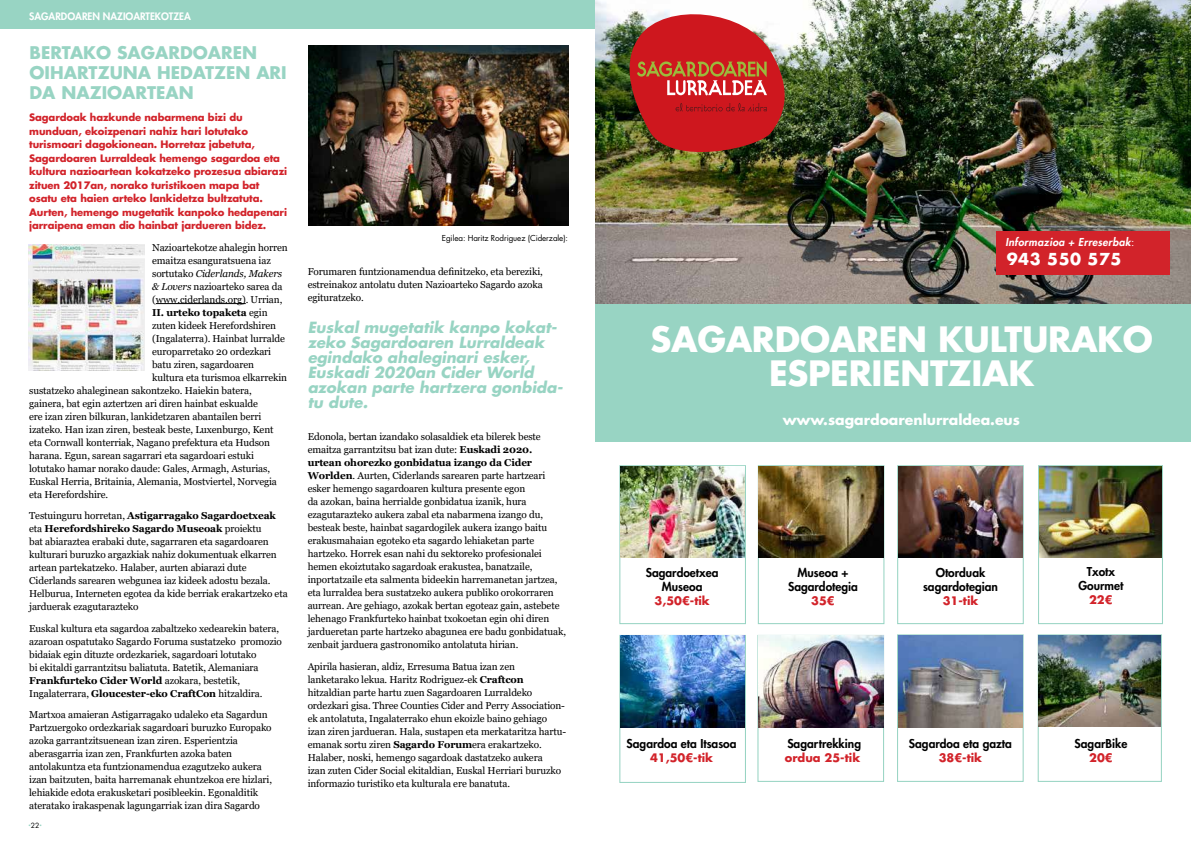
<style>
.page{position:relative;width:1191px;height:842px;background:#fff}
.page>*{position:absolute;margin:0;border:0;box-sizing:border-box;transform-origin:0 0}
.t1{font:700 34px/34px "Futura Std";letter-spacing:-.01em;color:#fff;text-align:center}
.t2{font:700 17px/20px "Futura Std";color:#98d4c3}
.t3{font:700 16px "Futura Std";letter-spacing:.03em;color:#fff}
.t4{font:italic 700 15px/15px "Futura Std";color:#98d4c3}
.t5{font:700 14px "Futura Std";color:#fff}
.t6{font:800 11.9px/14.3px "Futura Std";color:#000;text-align:center}
.t7{font:700 11.4px "Futura Std";color:#d2232a}
.t8{font:italic 800 10.7px "Futura Std";letter-spacing:.03em;color:#fff}
.t9{font:10px/13px "Georgia";letter-spacing:-.01em;color:#000}
.t10{font:700 10px/13.5px "Futura Std";letter-spacing:-.01em;color:#d2232a}
.t11{font:800 10px "Futura Std";color:#fff}
.t12{font:italic 10px "Georgia";letter-spacing:-.01em;color:#000}
.t13{font:700 10px "Georgia";letter-spacing:-.01em;color:#000}
.t14{font:8px "Futura Std";letter-spacing:-.01em;color:#000}
.t15{font:700 7px "Futura Std";color:#98d4c3}
.s1{font-style:normal}
.s2{font-style:italic}
.s3{font-weight:400}
.s4{font-weight:700}
.s5{font-weight:400;color:#000}
.s6{font-weight:400;font-style:normal}
</style>
<div class="page">
<div style="left:0;top:0;width:595px;height:28px;background:#98d4c3"></div>
<hr style="left:156px;top:303px;width:90px;height:1px;background:#000">
<img style="left:308px;top:45px;width:260px;height:181px">
<img style="left:29px;top:245px;width:115px;height:125px">
<div style="left:595px;top:20px;width:596px;height:421px;background:#98d4c3"></div>
<img style="left:595px;top:0;width:596px;height:303px">
<img style="left:622px;top:3px;width:166px;height:164px">
<svg style="left:966px;top:149px;width:1px;height:44px"></svg>
<div style="left:996px;top:231px;width:174px;height:44px;background:#d2232a"></div>
<div style="left:619px;top:465px;width:127px;height:159px;border:1px solid #98d4c3"></div>
<div style="left:758px;top:465px;width:126px;height:159px;border:1px solid #98d4c3"></div>
<div style="left:897px;top:465px;width:126px;height:159px;border:1px solid #98d4c3"></div>
<img style="left:759px;top:466px;width:124px;height:92px">
<img style="left:898px;top:466px;width:124px;height:92px">
<div style="left:1038px;top:465px;width:125px;height:159px;background:#fff;border:1px solid #98d4c3"></div>
<img style="left:1039px;top:466px;width:123px;height:92px">
<img style="left:620px;top:466px;width:125px;height:92px">
<div style="left:897px;top:634px;width:126px;height:148px;border:1px solid #98d4c3"></div>
<div style="left:619px;top:635px;width:127px;height:148px;background:#fff;border:1px solid #98d4c3"></div>
<div style="left:1037px;top:634px;width:124px;height:148px;border:1px solid #98d4c3"></div>
<img style="left:620px;top:636px;width:125px;height:91px">
<div style="left:757px;top:635px;width:127px;height:147px;background:#fff;border:1px solid #98d4c3"></div>
<img style="left:1038px;top:635px;width:122px;height:91px">
<img style="left:898px;top:635px;width:124px;height:92px">
<img style="left:758px;top:636px;width:125px;height:91px">
<p class="t11" style="left:29px;top:10px;width:163px">SAGARDOAREN NAZIOARTEKOTZEA</p>
<h2 class="t2" style="left:30px;top:43px;width:259px">BERTAKO SAGARDOAREN<br>OIHARTZUNA HEDATZEN ARI<br>DA NAZIOARTEAN</h2>
<p class="t10" style="left:29px;top:111px;width:259px">Sagardoak hazkunde nabarmena bizi du munduan, ekoizpenari nahiz hari lotutako turismoari dagokionean. Horretaz jabetuta, Sagardoaren Lurraldeak hemengo sagardoa eta kultura nazioartean kokatzeko prozesua abiarazi zituen 2017an, norako turistikoen mapa bat osatu eta haien arteko lankidetza bultzatuta.<br>Aurten, hemengo mugetatik kanpoko hedapenari jarraipena eman dio hainbat jardueren bidez.</p>
<p class="t9" style="left:152px;top:241px;width:137px">Nazioartekotze ahalegin horren</p>
<p class="t9" style="left:152px;top:254px;width:120px">emaitza esanguratsuena iaz</p>
<p class="t12" style="left:152px;top:267px;width:131px"><span class="s1">sortutako</span> Ciderlands, Makers</p>
<p class="t9" style="left:152px;top:280px;width:132px"><span class="s2">&amp; Lovers</span> nazioarteko sarea da</p>
<p class="t9" style="left:152px;top:293px;width:132px">(www.ciderlands.org). Urrian,</p>
<p class="t13" style="left:152px;top:306px;width:117px">II. urteko topaketa <span class="s3">egin</span></p>
<p class="t9" style="left:152px;top:319px;width:125px">zuten kideek Herefordshiren</p>
<p class="t9" style="left:152px;top:332px;width:134px">(Ingalaterra). Hainbat lurralde</p>
<p class="t9" style="left:152px;top:345px;width:121px">europarretako 20 ordezkari</p>
<p class="t9" style="left:152px;top:358px;width:103px">batu ziren, sagardoaren</p>
<p class="t9" style="left:152px;top:371px;width:136px">kultura eta turismoa elkarrekin</p>
<p class="t9" style="left:29px;top:384px;width:224px">sustatzeko ahaleginean sakontzeko. Haiekin batera,</p>
<p class="t9" style="left:29px;top:397px;width:230px">gainera, bat egin aztertzen ari diren hainbat eskualde</p>
<p class="t9" style="left:29px;top:410px;width:234px">ere izan ziren bilkuran, lankidetzaren abantailen berri</p>
<p class="t9" style="left:29px;top:423px;width:246px">izateko. Han izan ziren, besteak beste, Luxenburgo, Kent</p>
<p class="t9" style="left:29px;top:436px;width:242px">eta Cornwall konterriak, Nagano prefektura eta Hudson</p>
<p class="t9" style="left:29px;top:449px;width:226px">harana. Egun, sarean sagarrari eta sagardoari estuki</p>
<p class="t9" style="left:29px;top:462px;width:242px">lotutako hamar norako daude: Gales, Armagh, Asturias,</p>
<p class="t9" style="left:29px;top:475px;width:249px">Euskal Herria, Britainia, Alemania, Mostviertel, Norvegia</p>
<p class="t9" style="left:29px;top:488px;width:81px">eta Herefordshire.</p>
<p class="t9" style="left:29px;top:509px;width:260px">Testuinguru horretan, <span class="s4">Astigarragako Sagardoetxeak </span>eta <span class="s4">Herefordshireko Sagardo Museoak</span> proiektu<br>bat abiaraztea erabaki dute, sagarraren eta sagardoaren kulturari buruzko argazkiak nahiz dokumentuak elkarren artean partekatzeko. Halaber, aurten abiarazi dute Ciderlands sarearen webgunea iaz kideek adostu bezala.<br>Helburua, Interneten egotea da kide berriak erakartzeko eta jarduerak ezagutarazteko</p>
<p class="t9" style="left:29px;top:622px;width:254px">Euskal kultura eta sagardoa zabaltzeko xedearekin batera, azaroan ospatutako Sagardo Foruma sustatzeko promozio bidaiak egin dituzte ordezkariek, sagardoari lotutako<br>bi ekitaldi garrantzitsu baliatuta. Batetik, Alemaniara <span class="s4">Frankfurteko Cider World</span> azokara, bestetik, Ingalaterrara, <span class="s4">Gloucester-eko CraftCon</span> hitzaldira.</p>
<p class="t9" style="left:29px;top:708px;width:244px">Martxoa amaieran Astigarragako udaleko eta Sagardun Partzuergoko ordezkariak sagardoari buruzko Europako azoka garrantzitsuenean izan ziren. Esperientzia aberasgarria izan zen, Frankfurten azoka baten antolakuntza eta funtzionamendua ezagutzeko aukera izan baitzuten, baita harremanak ehuntzekoa ere hizlari, lehiakide edota erakusketari posibleekin. Egonalditik ateratako irakaspenak lagungarriak izan dira Sagardo</p>
<p class="t15" style="left:28px;top:819px;width:15px">.<span class="s5">22</span>.</p>
<p class="t14" style="left:442px;top:233px;width:128px">Egilea: Haritz Rodriguez (Ciderzale):</p>
<p class="t9" style="left:308px;top:266px;width:237px;text-align:justify">Forumaren funtzionamendua definitzeko, eta bereziki, estreinakoz antolatu duten Nazioarteko Sagardo azoka egituratzeko.</p>
<h3 class="t4" style="left:308px;top:320px;width:256px">Euskal mugetatik kanpo kokat&shy;zeko Sagardoaren Lurraldeak egindako ahaleginari esker,<br>Euskadi 2020an Cider World azokan parte hartzera gonbida&shy;tu dute.</h3>
<p class="t9" style="left:308px;top:430px;width:260px">Edonola, bertan izandako solasaldiek eta bilerek beste emaitza garrantzitsu bat izan dute: <span class="s4">Euskadi 2020. urtean ohorezko gonbidatua izango da Cider Worlden</span>. Aurten, Ciderlands sarearen parte hartzeari esker hemengo sagardoaren kultura presente egon<br>da azokan, baina herrialde gonbidatua izanik, hura ezagutarazteko aukera zabal eta nabarmena izango du, besteak beste, hainbat sagardogilek aukera izango baitu erakusmahaian egoteko eta sagardo lehiaketan parte hartzeko. Horrek esan nahi du sektoreko profesionalei hemen ekoiztutako sagardoak erakustea, banatzaile, inportatzaile eta salmenta bideekin harremanetan jartzea, eta lurraldea bera sustatzeko aukera publiko orokorraren aurrean. Are gehiago, azokak bertan egoteaz gain, astebete lehenago Frankfurteko hainbat txokoetan egin ohi diren jardueretan parte hartzeko abagunea ere badu gonbidatuak, zenbait jarduera gastronomiko antolatuta hirian.</p>
<p class="t9" style="left:308px;top:660px;width:260px">Apirila hasieran, aldiz, Erresuma Batua izan zen lanketarako lekua. Haritz Rodriguez-ek <span class="s4">Craftcon </span>hitzaldian parte hartu zuen Sagardoaren Lurraldeko ordezkari gisa. Three Counties Cider and Perry Association&shy;ek antolatuta, Ingalaterrako ehun ekoizle baino gehiago izan ziren jardueran. Hala, sustapen eta merkataritza hartu&shy;emanak sortu ziren <span class="s4">Sagardo Forum</span>era erakartzeko.<br>Halaber, noski, hemengo sagardoak dastatzeko aukera<br>izan zuten Cider Social ekitaldian, Euskal Herriari buruzko informazio turistiko eta kulturala ere banatuta.</p>
<p class="t8" style="left:1005px;top:235px;width:131px">Informazioa + Erreserbak<span class="s6">:</span></p>
<h3 class="t3" style="left:1006px;top:249px;width:116px">943 550 575</h3>
<h1 class="t1" style="left:650px;top:321px;width:504px">SAGARDOAREN KULTURAKO<br>ESPERIENTZIAK</h1>
<h3 class="t5" style="left:782px;top:410px;width:239px">www.sagardoarenlurraldea.eus</h3>
<p class="t6" style="left:646px;top:565px;width:74px">Sagardoetxea<br>Museoa</p>
<p class="t7" style="left:654px;top:593px;width:57px">3,50€-tik</p>
<p class="t6" style="left:788px;top:565px;width:71px">Museoa +<br>Sagardotegia</p>
<p class="t7" style="left:811px;top:593px;width:25px">35€</p>
<p class="t6" style="left:923px;top:565px;width:76px">Otorduak sagardotegian</p>
<p class="t7" style="left:942px;top:593px;width:37px">31-tik</p>
<p class="t6" style="left:626px;top:736px;width:111px">Sagardoa eta Itsasoa</p>
<p class="t7" style="left:650px;top:750px;width:65px">41,50€-tik</p>
<p class="t6" style="left:787px;top:736px;width:75px">Sagartrekking</p>
<p class="t7" style="left:785px;top:750px;width:77px">ordua 25-tik</p>
<p class="t6" style="left:909px;top:737px;width:105px">Sagardoa eta gazta</p>
<p class="t7" style="left:938px;top:750px;width:45px">38€-tik</p>
<p class="t6" style="left:1078px;top:564px;width:47px">Txotx<br>Gourmet</p>
<p class="t7" style="left:1089px;top:592px;width:25px">22€</p>
<p class="t6" style="left:1074px;top:736px;width:54px">SagarBike</p>
<p class="t7" style="left:1089px;top:750px;width:25px">20€</p>
</div>
